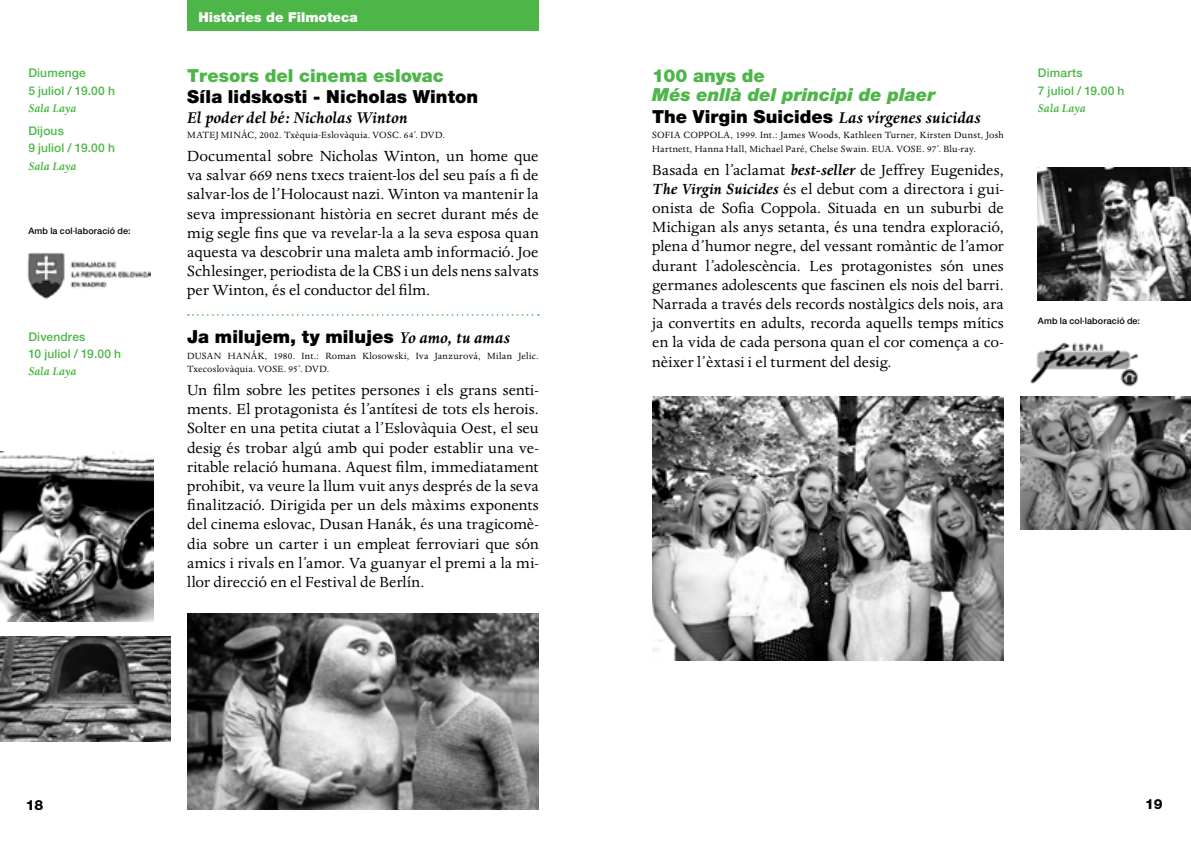
<style>
.page{position:relative;width:1191px;height:845px;background:#fff}
.page>*{position:absolute;margin:0;border:0;box-sizing:border-box;transform-origin:0 0}
.t1{font:italic 700 18px "Dante";color:#000}
.t2{font:900 18px "Helvetica Neue LT";letter-spacing:.005em;color:#000}
.t3{font:900 18px "Helvetica Neue LT";color:#4cb648}
.t4{font:italic 900 18px "Helvetica Neue LT";color:#4cb648}
.t5{font:17px/19.2px "Dante";letter-spacing:.005em;color:#000;text-align:justify}
.t6{font:800 14px "Helvetica Neue LT";color:#000}
.t7{font:900 13.6px "Helvetica Neue LT";color:#fff}
.t8{font:italic 700 12.8px "Dante";letter-spacing:.01em;color:#4cb648}
.t9{font:500 12px/17.4px "Helvetica Neue LT";letter-spacing:.015em;color:#4cb648}
.t10{font:10.4px/13.6px "Dante";letter-spacing:.025em;color:#000}
.t11{font:500 9px "Helvetica Neue LT";letter-spacing:.015em;color:#000}
.s1{font-family:"Dante";font-weight:700;font-style:italic}
.s2{font-family:"Helvetica Neue LT";font-weight:900;font-style:normal}
.s3{font-weight:700;font-style:italic}
</style>
<div class="page">
<img style="left:1037px;top:168px;width:154px;height:132px">
<img style="left:652px;top:397px;width:351px;height:263px">
<img style="left:1020px;top:397px;width:171px;height:132px">
<div style="left:187px;top:0;width:352px;height:30px;background:#4cb648"></div>
<svg style="left:188px;top:314px;width:351px;height:2px"></svg>
<img style="left:0;top:451px;width:153px;height:170px">
<img style="left:0;top:636px;width:170px;height:105px">
<img style="left:187px;top:613px;width:352px;height:197px">
<img style="left:27px;top:252px;width:124px;height:47px">
<img style="left:1030px;top:342px;width:109px;height:45px">
<p class="t9" style="left:28px;top:64px;width:88px">Diumenge<br>5 juliol / 19.00 h</p>
<p class="t8" style="left:28px;top:101px;width:49px">Sala Laya</p>
<p class="t9" style="left:28px;top:122px;width:88px">Dijous<br>9 juliol / 19.00 h</p>
<p class="t8" style="left:28px;top:159px;width:49px">Sala Laya</p>
<p class="t11" style="left:28px;top:226px;width:104px">Amb la col·laboració de:</p>
<p class="t9" style="left:28px;top:328px;width:94px">Divendres<br>10 juliol / 19.00 h</p>
<p class="t8" style="left:28px;top:364px;width:49px">Sala Laya</p>
<p class="t7" style="left:198px;top:9px;width:161px">Històries de Filmoteca</p>
<p class="t3" style="left:187px;top:65px;width:258px">Tresors del cinema eslovac</p>
<p class="t2" style="left:187px;top:86px;width:293px">Síla lidskosti - Nicholas Winton</p>
<p class="t1" style="left:187px;top:107px;width:222px">El poder del bé: Nicholas Winton</p>
<p class="t10" style="left:187px;top:129px;width:259px">MATEJ MINÁC, 2002. Txèquia-Eslovàquia. VOSC. 64’. DVD.</p>
<p class="t5" style="left:187px;top:147px;width:353px">Documental sobre Nicholas Winton, un home que va salvar 669 nens txecs traient-los del seu país a fi de salvar-los de l’Holocaust nazi. Winton va mantenir la seva impressionant història en secret durant més de mig segle fins que va revelar-la a la seva esposa quan aquesta va descobrir una maleta amb informació. Joe Schlesinger, periodista de la CBS i un dels nens salvats per Winton, és el conductor del film.</p>
<p class="t2" style="left:187px;top:326px;width:324px">Ja milujem, ty milujes <span class="s1">Yo amo, tu amas</span></p>
<p class="t10" style="left:187px;top:349px;width:353px">DUSAN HANÁK, 1980. Int.: Roman Klosowski, Iva Janzurová, Milan Jelic.<br>Txecoslovàquia. VOSE. 95’. DVD.</p>
<p class="t5" style="left:187px;top:381px;width:353px">Un film sobre les petites persones i els grans senti&shy;ments. El protagonista és l’antítesi de tots els herois.<br>Solter en una petita ciutat a l’Eslovàquia Oest, el seu desig és trobar algú amb qui poder establir una ve&shy;ritable relació humana. Aquest film, immediatament prohibit, va veure la llum vuit anys després de la seva finalització. Dirigida per un dels màxims exponents del cinema eslovac, Dusan Hanák, és una tragicomè&shy;dia sobre un carter i un empleat ferroviari que són amics i rivals en l’amor. Va guanyar el premi a la mi&shy;llor direcció en el Festival de Berlín.</p>
<p class="t3" style="left:652px;top:65px;width:114px">100 anys de</p>
<p class="t4" style="left:652px;top:84px;width:285px">Més enllà del principi de plaer</p>
<p class="t1" style="left:652px;top:107px;width:330px"><span class="s2">The Virgin Suicides</span> Las vírgenes suicidas</p>
<p class="t10" style="left:652px;top:129px;width:353px">SOFIA COPPOLA, 1999. Int.: James Woods, Kathleen Turner, Kirsten Dunst, Josh<br>Hartnett, Hanna Hall, Michael Paré, Chelse Swain. EUA. VOSE. 97’. Blu-ray.</p>
<p class="t5" style="left:652px;top:160px;width:353px">Basada en l’aclamat <span class="s3">best-seller</span> de Jeffrey Eugenides, <span class="s3">The Virgin Suicides</span> és el debut com a directora i gui&shy;onista de Sofia Coppola. Situada en un suburbi de Michigan als anys setanta, és una tendra exploració, plena d’humor negre, del vessant romàntic de l’amor durant l’adolescència. Les protagonistes són unes germanes adolescents que fascinen els nois del barri.<br>Narrada a través dels records nostàlgics dels nois, ara ja convertits en adults, recorda aquells temps mítics en la vida de cada persona quan el cor comença a co&shy;nèixer l’èxtasi i el turment del desig.</p>
<p class="t9" style="left:1037px;top:64px;width:88px">Dimarts<br>7 juliol / 19.00 h</p>
<p class="t8" style="left:1037px;top:101px;width:49px">Sala Laya</p>
<p class="t11" style="left:1037px;top:316px;width:104px">Amb la col·laboració de:</p>
<p class="t6" style="left:26px;top:796px;width:19px">18</p>
<p class="t6" style="left:1145px;top:795px;width:19px">19</p>
</div>
